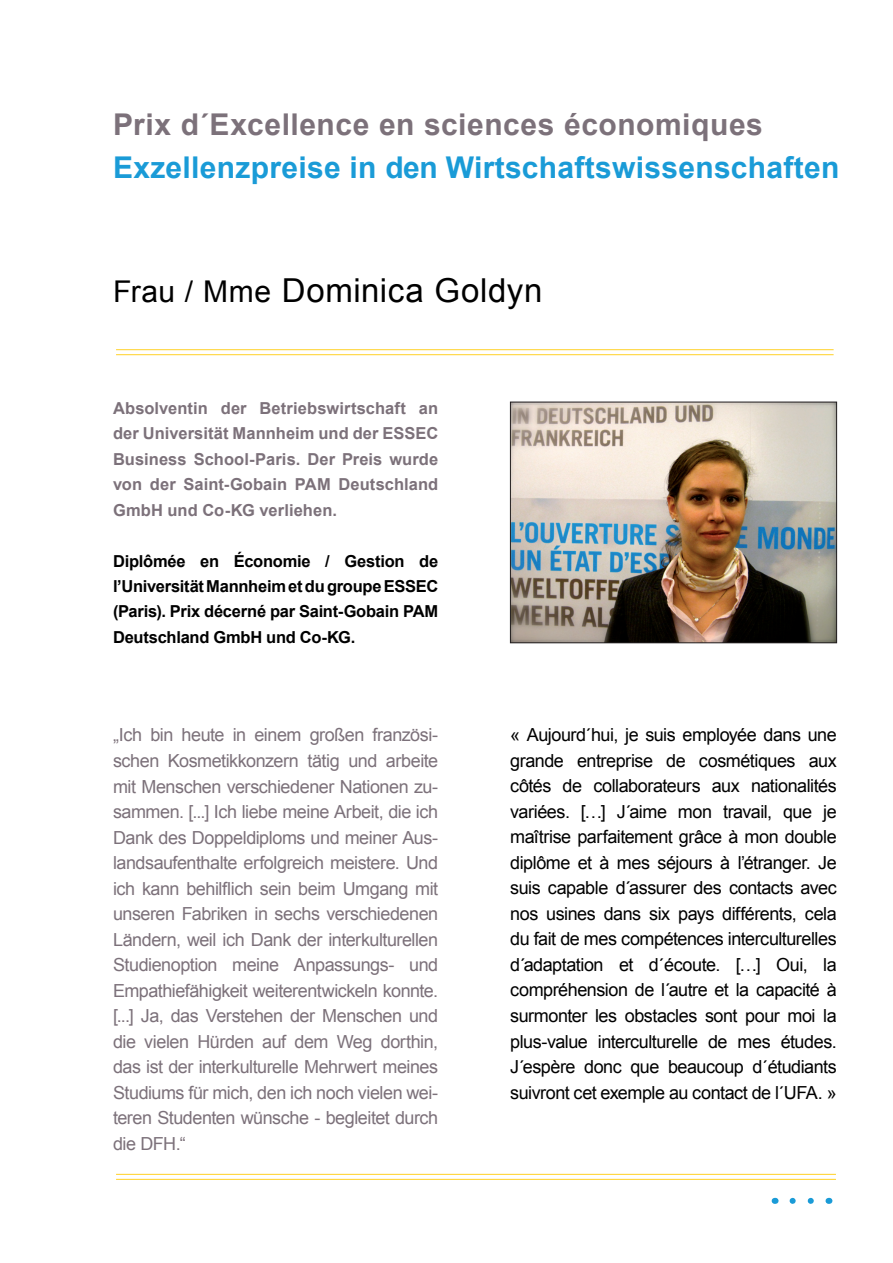
<style>
.page{position:relative;width:893px;height:1263px;background:#fff}
.page>*{position:absolute;margin:0;border:0;box-sizing:border-box;transform-origin:0 0}
.t1{font:33px "Arial";letter-spacing:.02em;color:#000}
.t2{font:700 30px "Arial";letter-spacing:.01em;color:#1a9bd7}
.t3{font:700 30px "Arial";letter-spacing:.015em;color:#7c717a}
.t4{font:18px/25.5px "Arial";letter-spacing:-.025em;color:#7c717a;text-align:justify}
.t5{font:18px/25.5px "Arial";letter-spacing:-.025em;color:#000;text-align:justify}
.t6{font:700 16.5px/25.5px "Arial";letter-spacing:.005em;color:#7c717a;text-align:justify}
.t7{font:700 16.5px/25.5px "Arial";letter-spacing:-.015em;color:#000;text-align:justify}
.s1{font-size:30px}
</style>
<div class="page">
<img style="left:512px;top:404px;width:323px;height:237px">
<div style="left:510px;top:402px;width:327px;height:241px;border:1px solid #231f20"></div>
<hr style="left:116px;top:349px;width:718px;height:1px;background:#ffd126">
<hr style="left:116px;top:354px;width:718px;height:1px;background:#ffd126">
<hr style="left:116px;top:1174px;width:720px;height:1px;background:#ffd126">
<hr style="left:116px;top:1179px;width:720px;height:1px;background:#ffd126">
<svg style="left:793px;top:1198px;width:21px;height:6px"></svg>
<h2 class="t3" style="left:113px;top:105px;width:651px">Prix d´Excellence en sciences économiques</h2>
<h2 class="t2" style="left:113px;top:148px;width:728px">Exzellenzpreise in den Wirtschaftswissenschaften</h2>
<h1 class="t1" style="left:113px;top:269px;width:431px"><span class="s1">Frau / Mme</span> Dominica Goldyn</h1>
<p class="t6" style="left:113px;top:396px;width:327px">Absolventin der Betriebswirtschaft an der Universität Mannheim und der ESSEC Business School-Paris. Der Preis wurde von der Saint-Gobain PAM Deutschland GmbH und Co-KG verliehen.</p>
<p class="t7" style="left:113px;top:548px;width:327px">Diplômée en Économie / Gestion de l’Universität Mannheim et du groupe ESSEC (Paris). Prix décerné par Saint-Gobain PAM Deutschland GmbH und Co-KG.</p>
<p class="t4" style="left:113px;top:723px;width:327px">„Ich bin heute in einem großen französi&shy;schen Kosmetikkonzern tätig und arbeite mit Menschen verschiedener Nationen zu&shy;sammen. [...] Ich liebe meine Arbeit, die ich Dank des Doppeldiploms und meiner Aus&shy;landsaufenthalte erfolgreich meistere. Und ich kann behilflich sein beim Umgang mit unseren Fabriken in sechs verschiedenen Ländern, weil ich Dank der interkulturellen Studienoption meine Anpassungs- und Empathiefähigkeit weiterentwickeln konnte. [...] Ja, das Verstehen der Menschen und die vielen Hürden auf dem Weg dorthin, das ist der interkulturelle Mehrwert meines Studiums für mich, den ich noch vielen wei&shy;teren Studenten wünsche - begleitet durch die DFH.“</p>
<p class="t5" style="left:510px;top:722px;width:328px">« Aujourd´hui, je suis employée dans une grande entreprise de cosmétiques aux côtés de collaborateurs aux nationalités variées. […] J´aime mon travail, que je maîtrise parfaitement grâce à mon double diplôme et à mes séjours à l’étranger. Je suis capable d´assurer des contacts avec nos usines dans six pays différents, cela du fait de mes compétences interculturelles d´adaptation et d´écoute. […] Oui, la compréhension de l´autre et la capacité à surmonter les obstacles sont pour moi la plus-value interculturelle de mes études.<br>J´espère donc que beaucoup d´étudiants suivront cet exemple au contact de l´UFA. »</p>
</div>
